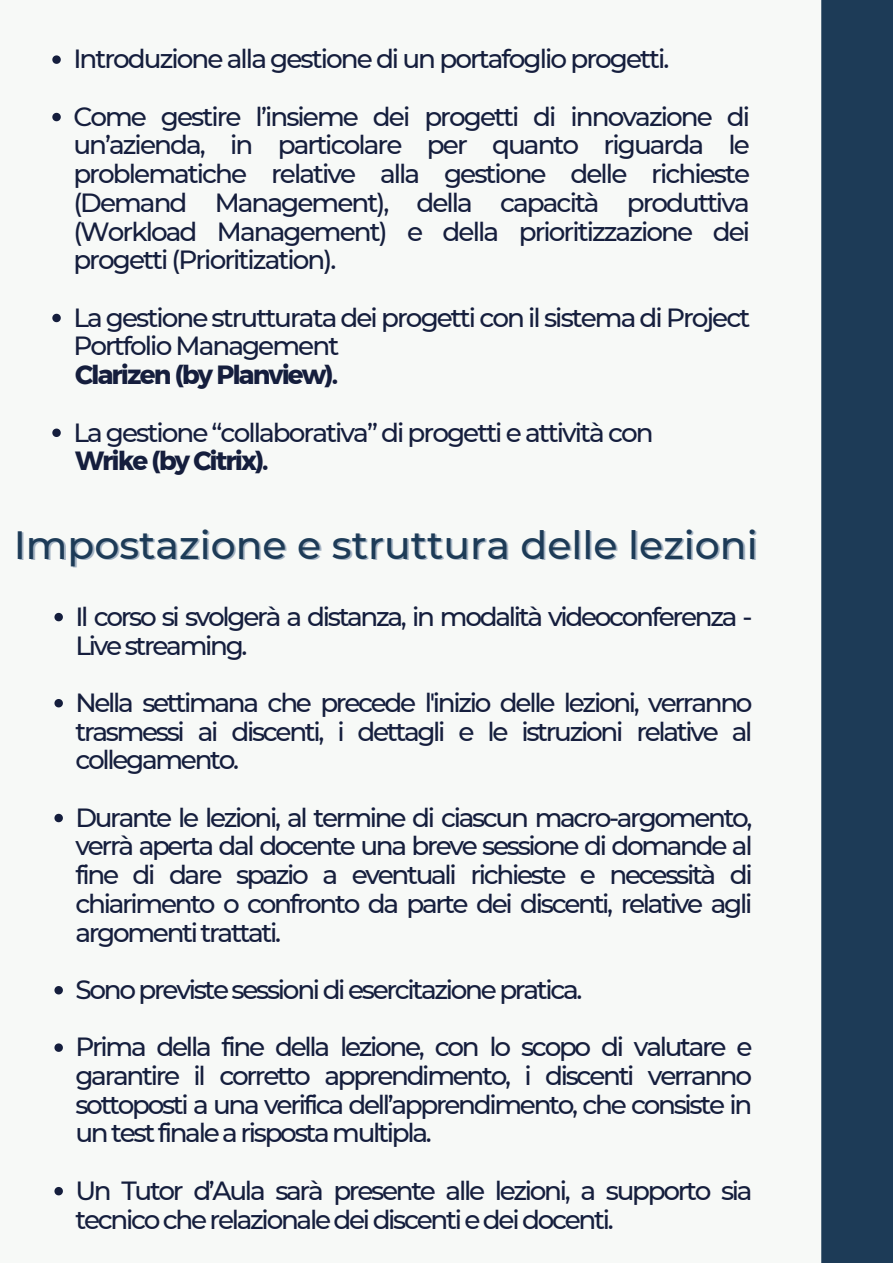
<style>
.page{position:relative;width:893px;height:1263px;background:#f7f9f7}
.page>*{position:absolute;margin:0;border:0;box-sizing:border-box;transform-origin:0 0}
.t1{font:500 39.38px "Montserrat";color:#1d3b57}
.t2{font:500 26.25px/28.7px "Montserrat";letter-spacing:-.09em;color:#151e3d;text-align:justify}
.t3{font:26.25px "Kief Montaser Bold";letter-spacing:-.075em;color:#151e3d}
</style>
<div class="page">
<div style="left:821px;top:0;width:72px;height:1263px;background:#1d3b57"></div>
<svg style="left:52px;top:55px;width:9px;height:9px"></svg>
<svg style="left:52px;top:113px;width:9px;height:8px"></svg>
<svg style="left:52px;top:314px;width:9px;height:8px"></svg>
<svg style="left:52px;top:429px;width:9px;height:8px"></svg>
<svg style="left:54px;top:613px;width:9px;height:8px"></svg>
<svg style="left:54px;top:699px;width:9px;height:8px"></svg>
<svg style="left:54px;top:814px;width:9px;height:8px"></svg>
<svg style="left:54px;top:986px;width:9px;height:8px"></svg>
<svg style="left:54px;top:1043px;width:9px;height:9px"></svg>
<svg style="left:54px;top:1187px;width:9px;height:8px"></svg>
<p class="t2" style="left:73px;top:45px;width:597px">Introduzione alla gestione di un portafoglio progetti.</p>
<p class="t2" style="left:73px;top:102px;width:678px">Come gestire l’insieme dei progetti di innovazione di un’azienda, in particolare per quanto riguarda le problematiche relative alla gestione delle richieste (Demand Management), della capacità produttiva (Workload Management) e della prioritizzazione dei progetti (Prioritization).</p>
<p class="t2" style="left:73px;top:303px;width:678px">La gestione strutturata dei progetti con il sistema di Project<br>Portfolio Management</p>
<p class="t3" style="left:75px;top:359px;width:265px">Clarizen (by Planview).</p>
<p class="t2" style="left:73px;top:418px;width:582px">La gestione “collaborativa” di progetti e attività con</p>
<p class="t3" style="left:75px;top:445px;width:195px">Wrike (by Citrix).</p>
<p class="t1" style="left:14px;top:520px;width:745px">Impostazione e struttura delle lezioni</p>
<p class="t2" style="left:75px;top:602px;width:678px">Il corso si svolgerà a distanza, in modalità videoconferenza -<br>Live streaming.</p>
<p class="t2" style="left:75px;top:688px;width:678px">Nella settimana che precede l'inizio delle lezioni, verranno trasmessi ai discenti, i dettagli e le istruzioni relative al collegamento.</p>
<p class="t2" style="left:75px;top:803px;width:679px">Durante le lezioni, al termine di ciascun macro-argomento, verrà aperta dal docente una breve sessione di domande al fine di dare spazio a eventuali richieste e necessità di chiarimento o confronto da parte dei discenti, relative agli argomenti trattati.</p>
<p class="t2" style="left:75px;top:975px;width:508px">Sono previste sessioni di esercitazione pratica.</p>
<p class="t2" style="left:75px;top:1032px;width:678px">Prima della fine della lezione, con lo scopo di valutare e garantire il corretto apprendimento, i discenti verranno sottoposti a una verifica dell’apprendimento, che consiste in un test finale a risposta multipla.</p>
<p class="t2" style="left:75px;top:1176px;width:678px">Un Tutor d’Aula sarà presente alle lezioni, a supporto sia tecnico che relazionale dei discenti e dei docenti.</p>
</div>
